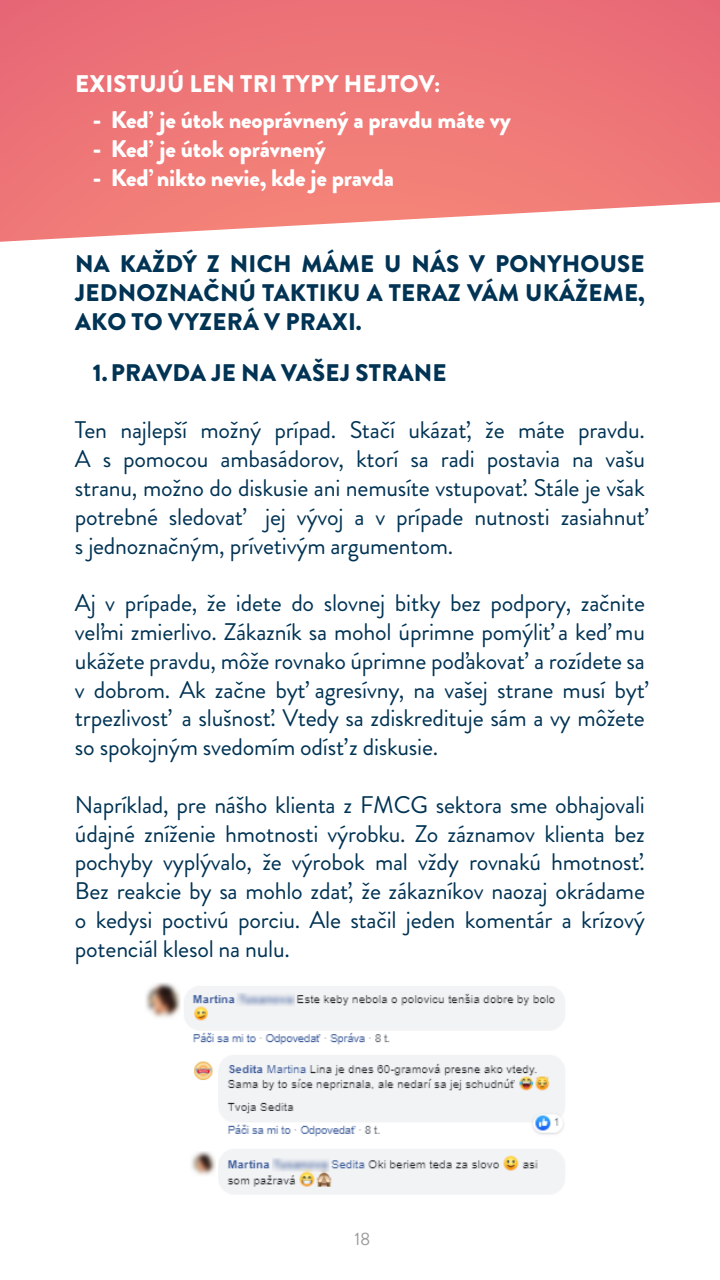
<style>
.page{position:relative;width:720px;height:1280px;background:#fff}
.page>*{position:absolute;margin:0;border:0;box-sizing:border-box;transform-origin:0 0}
.t1{font:24px/28.8px "Brandon Grotesque";letter-spacing:-.01em;color:#003354;text-align:justify}
.t2{font:900 24px/28.8px "Brandon Grotesque";letter-spacing:.01em;color:#003354;text-align:justify}
.t3{font:900 24px "Brandon Grotesque";letter-spacing:-.01em;color:#fff}
.t4{font:900 24px "Brandon Grotesque";letter-spacing:.01em;color:#fff}
.t5{font:18px "Brandon Grotesque";color:#9d9d9c}
</style>
<div class="page">
<svg style="left:0;top:0;width:720px;height:242px;background:#ef8182"></svg>
<img style="left:145px;top:982px;width:420px;height:212px">
<p class="t4" style="left:75px;top:67px;width:367px">EXISTUJÚ LEN TRI TYPY HEJTOV:</p>
<p class="t3" style="left:93px;top:103px;width:419px">- Keď je útok neoprávnený a pravdu máte vy</p>
<p class="t3" style="left:93px;top:132px;width:234px">- Keď je útok oprávnený</p>
<p class="t3" style="left:93px;top:161px;width:303px">- Keď nikto nevie, kde je pravda</p>
<p class="t2" style="left:75px;top:250px;width:571px">NA KAŽDÝ Z NICH MÁME U NÁS V PONYHOUSE JEDNOZNAČNÚ TAKTIKU A TERAZ VÁM UKÁŽEME, AKO TO VYZERÁ V PRAXI.</p>
<p class="t2" style="left:93px;top:358px;width:355px">1.PRAVDA JE NA VAŠEJ STRANE</p>
<p class="t1" style="left:75px;top:416px;width:572px">Ten najlepší možný prípad. Stačí ukázať, že máte pravdu.<br>A s pomocou ambasádorov, ktorí sa radi postavia na vašu stranu, možno do diskusie ani nemusíte vstupovať. Stále je však potrebné sledovať jej vývoj a v prípade nutnosti zasiahnuť s jednoznačným, prívetivým argumentom.</p>
<p class="t1" style="left:75px;top:589px;width:572px">Aj v prípade, že idete do slovnej bitky bez podpory, začnite veľmi zmierlivo. Zákazník sa mohol úprimne pomýliť a keď mu ukážete pravdu, môže rovnako úprimne poďakovať a rozídete sa v dobrom. Ak začne byť agresívny, na vašej strane musí byť trpezlivosť a slušnosť. Vtedy sa zdiskredituje sám a vy môžete so spokojným svedomím odísť z diskusie.</p>
<p class="t1" style="left:75px;top:790px;width:572px">Napríklad, pre nášho klienta z FMCG sektora sme obhajovali údajné zníženie hmotnosti výrobku. Zo záznamov klienta bez pochyby vyplývalo, že výrobok mal vždy rovnakú hmotnosť.<br>Bez reakcie by sa mohlo zdať, že zákazníkov naozaj okrádame o kedysi poctivú porciu. Ale stačil jeden komentár a krízový potenciál klesol na nulu.</p>
<p class="t5" style="left:354px;top:1227px;width:18px">18</p>
</div>
